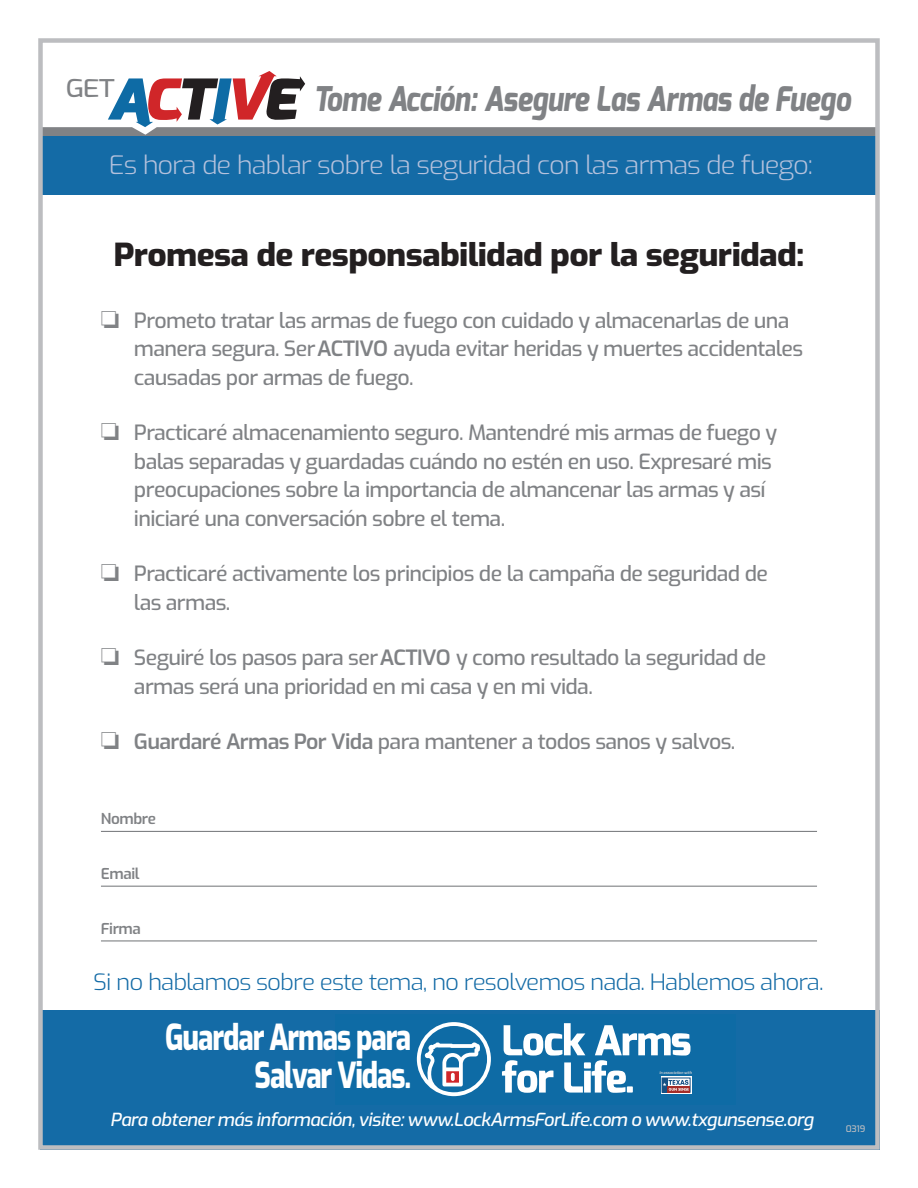
<style>
.page{position:relative;width:918px;height:1188px;background:#fff}
.page>*{position:absolute;margin:0;border:0;box-sizing:border-box;transform-origin:0 0}
.t1{font:800 35.55px/38px "Exo";letter-spacing:-.04em;color:#fff;text-align:right;scale:.78 1}
.t2{font:italic 800 34.05px "Exo";letter-spacing:-.01em;color:#808285;scale:.83 1}
.Small_Headers{font:800 31.5px "Exo";letter-spacing:-.02em;color:#231f20;scale:1.07 1}
.t3{font:300 25.5px "Exo";letter-spacing:-.04em;color:#b5c2dd;scale:1.07 1}
.t4{font:500 24.6px "Exo";color:#808285;scale:1.19 1}
.t5{font:300 22.5px "Exo";letter-spacing:-.04em;color:#146ba6;scale:1.07 1}
.t6{font:500 21px/28.5px "Exo";letter-spacing:-.03em;color:#808285}
.t7{font:italic 500 18px "Exo";letter-spacing:-.03em;color:#fff}
.Body_Copy{font:600 15px "Exo";letter-spacing:-.03em;color:#808285}
.t8{font:500 9px "Exo";color:#bcbdc0}
.t9{font:italic 600 3.9px "Exo";color:#d1d2d4}
.s1{font-weight:600}
</style>
<div class="page">
<div style="left:40px;top:1010px;width:840px;height:140px;background:#146ba6"></div>
<div style="left:335px;top:1014px;width:400px;height:91px;background:#0e6ba5"></div>
<svg style="left:661px;top:1077px;width:30px;height:17px"></svg>
<svg style="left:502px;top:1023px;width:188px;height:70px"></svg>
<svg style="left:417px;top:1022px;width:74px;height:74px"></svg>
<hr style="left:101px;top:831px;width:716px;height:1px;background:#808285">
<hr style="left:101px;top:886px;width:716px;height:1px;background:#808285">
<hr style="left:101px;top:940px;width:716px;height:1px;background:#808285">
<div style="left:40px;top:133px;width:838px;height:62px;background:#146ba6"></div>
<svg style="left:43px;top:83px;width:832px;height:52px"></svg>
<svg style="left:108px;top:71px;width:197px;height:56px"></svg>
<div style="left:38px;top:38px;width:842px;height:1112px;border:4px solid #bcbdc0"></div>
<p class="t4" style="left:66px;top:72px;width:43px">GET</p>
<p class="t2" style="left:314px;top:77px;width:649px">Tome Acción: Asegure Las Armas de Fuego</p>
<p class="t3" style="left:109px;top:146px;width:660px">Es hora de hablar sobre la seguridad con las armas de fuego:</p>
<p class="Small_Headers" style="left:113px;top:232px;width:647px">Promesa de responsabilidad por la seguridad:</p>
<p class="t6" style="left:134px;top:305px;width:671px;text-indent:-33px">❏ Prometo tratar las armas de fuego con cuidado y almacenarlas de una manera segura. Ser <span class="s1">ACTIVO</span> ayuda evitar heridas y muertes accidentales causadas por armas de fuego.</p>
<p class="t6" style="left:134px;top:417px;width:645px;text-indent:-33px">❏ Practicaré almacenamiento seguro. Mantendré mis armas de fuego y balas separadas y guardadas cuándo no estén en uso. Expresaré mis preocupaciones sobre la importancia de almancenar las armas y así iniciaré una conversación sobre el tema.</p>
<p class="t6" style="left:134px;top:558px;width:635px;text-indent:-33px">❏ Practicaré activamente los principios de la campaña de seguridad de las armas.</p>
<p class="t6" style="left:134px;top:642px;width:634px;text-indent:-33px">❏ Seguiré los pasos para ser <span class="s1">ACTIVO</span> y como resultado la seguridad de armas será una prioridad en mi casa y en mi vida.</p>
<p class="t6" style="left:101px;top:726px;width:636px">❏ <span class="s1">Guardaré Armas Por Vida</span> para mantener a todos sanos y salvos.</p>
<p class="Body_Copy" style="left:101px;top:808px;width:57px">Nombre</p>
<p class="Body_Copy" style="left:101px;top:863px;width:40px">Email</p>
<p class="Body_Copy" style="left:101px;top:917px;width:41px">Firma</p>
<p class="t5" style="left:93px;top:966px;width:684px">Si no hablamos sobre este tema, no resolvemos nada. Hablemos ahora.</p>
<p class="t1" style="left:165px;top:1016px;width:317px">Guardar Armas para<br>Salvar Vidas.</p>
<p class="t9" style="left:660px;top:1070px;width:34px">In association with</p>
<p class="t7" style="left:110px;top:1106px;width:705px">Para obtener más información, visite: www.LockArmsForLife.com o www.txgunsense.org</p>
<p class="t8" style="left:846px;top:1123px;width:21px">0319</p>
</div>
